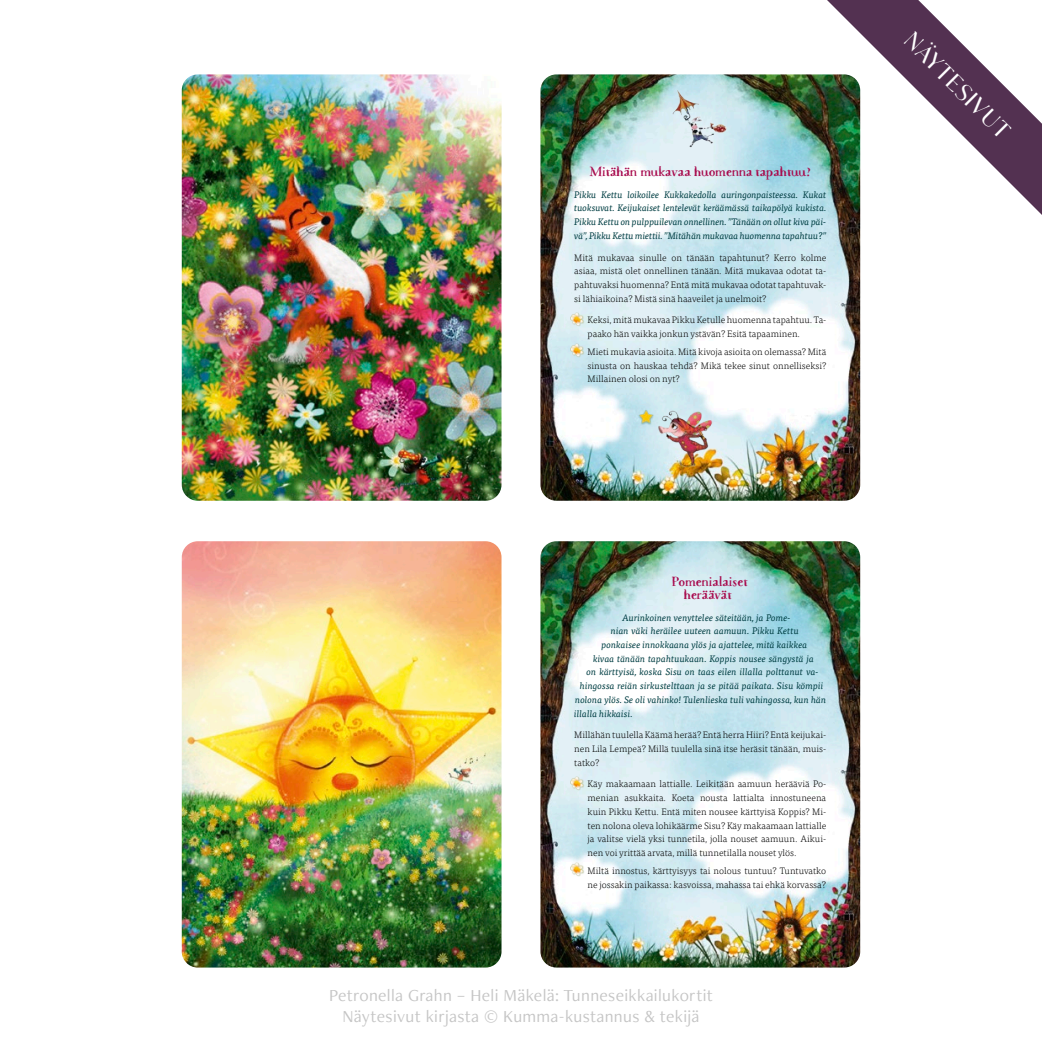
<style>
.page{position:relative;width:1042px;height:1042px;background:#fff}
.page>*{position:absolute;margin:0;border:0;box-sizing:border-box;transform-origin:0 0}
.t1{font:22.75px "Ivy Mode";color:#fff}
.t2{font:17.5px "Freight Neo Pro";letter-spacing:.02em;color:#c5c5c5}
.t3{font:700 14.17px/13.1px "Macarons";color:#a80c4e;text-align:center}
.t4{font:300 9.45px/13.7px "Tisa Pro";color:#000;text-align:justify}
.t5{font:italic 9.45px/13.7px "Tisa Pro";color:#003e43;text-align:justify}
</style>
<div class="page">
<svg style="left:827px;top:0;width:215px;height:215px"></svg>
<img style="left:182px;top:74px;width:319px;height:427px">
<img style="left:540px;top:74px;width:320px;height:427px">
<img style="left:182px;top:541px;width:319px;height:426px">
<img style="left:540px;top:541px;width:320px;height:426px">
<p class="t3" style="left:589px;top:165px;width:223px">Mitähän mukavaa huomenna tapahtuu?</p>
<p class="t5" style="left:574px;top:187px;width:254px">Pikku Kettu loikoilee Kukkakedolla auringonpaisteessa. Kukat tuoksuvat. Keijukaiset lentelevät keräämässä taikapölyä kukista.<br>Pikku Kettu on pulppuilevan onnellinen. ”Tänään on ollut kiva päi&shy;vä”, Pikku Kettu miettii. ”Mitähän mukavaa huomenna tapahtuu?”</p>
<p class="t4" style="left:574px;top:250px;width:254px">Mitä mukavaa sinulle on tänään tapahtunut? Kerro kolme asiaa, mistä olet onnellinen tänään. Mitä mukavaa odotat ta&shy;pahtuvaksi huomenna? Entä mitä mukavaa odotat tapahtuvak&shy;si lähiaikoina? Mistä sinä haaveilet ja unelmoit?</p>
<p class="t4" style="left:587px;top:313px;width:240px">Keksi, mitä mukavaa Pikku Ketulle huomenna tapahtuu. Ta&shy;paako hän vaikka jonkun ystävän? Esitä tapaaminen.</p>
<p class="t4" style="left:587px;top:344px;width:240px">Mieti mukavia asioita. Mitä kivoja asioita on olemassa? Mitä sinusta on hauskaa tehdä? Mikä tekee sinut onnelliseksi?<br>Millainen olosi on nyt?</p>
<p class="t3" style="left:672px;top:574px;width:77px">Pomenialaiset heräävät</p>
<p class="t5" style="left:622px;top:610px;width:170px">Aurinkoinen venyttelee säteitään, ja Pome-</p>
<p class="t5" style="left:611px;top:623px;width:189px">nian väki heräilee uuteen aamuun. Pikku Kettu</p>
<p class="t5" style="left:601px;top:637px;width:207px">ponkaisee innokkaana ylös ja ajattelee, mitä kaikkea</p>
<p class="t5" style="left:593px;top:651px;width:222px">kivaa tänään tapahtuukaan. Koppis nousee sängystä ja</p>
<p class="t5" style="left:586px;top:665px;width:234px">on kärttyisä, koska Sisu on taas eilen illalla polttanut va-</p>
<p class="t5" style="left:580px;top:678px;width:245px">hingossa reiän sirkustelttaan ja se pitää paikata. Sisu kömpii</p>
<p class="t5" style="left:575px;top:692px;width:252px">nolona ylös. Se oli vahinko! Tulenlieska tuli vahingossa, kun hän</p>
<p class="t5" style="left:574px;top:706px;width:60px">illalla hikkaisi.</p>
<p class="t4" style="left:574px;top:728px;width:253px">Millähän tuulella Käämä herää? Entä herra Hiiri? Entä keijukai&shy;nen Lila Lempeä? Millä tuulella sinä itse heräsit tänään, muis&shy;tatko?</p>
<p class="t4" style="left:587px;top:777px;width:240px">Käy makaamaan lattialle. Leikitään aamuun herääviä Po&shy;menian asukkaita. Koeta nousta lattialta innostuneena kuin Pikku Kettu. Entä miten nousee kärttyisä Koppis? Mi&shy;ten nolona oleva lohikäärme Sisu? Käy makaamaan lattialle ja valitse vielä yksi tunnetila, jolla nouset aamuun. Aikui&shy;nen voi yrittää arvata, millä tunnetilalla nouset ylös.</p>
<p class="t4" style="left:587px;top:863px;width:240px">Miltä innostus, kärttyisyys tai nolous tuntuu? Tuntuvatko ne jossakin paikassa: kasvoissa, mahassa tai ehkä korvassa?</p>
<p class="t2" style="left:329px;top:983px;width:385px">Petronella Grahn – Heli Mäkelä: Tunneseikkailukortit</p>
<p class="t2" style="left:342px;top:1004px;width:359px">Näytesivut kirjasta © Kumma-kustannus &amp; tekijä</p>
<p class="t1" style="left:919px;top:26px;width:139px;rotate:45deg">NÄYTESIVUT</p>
</div>
